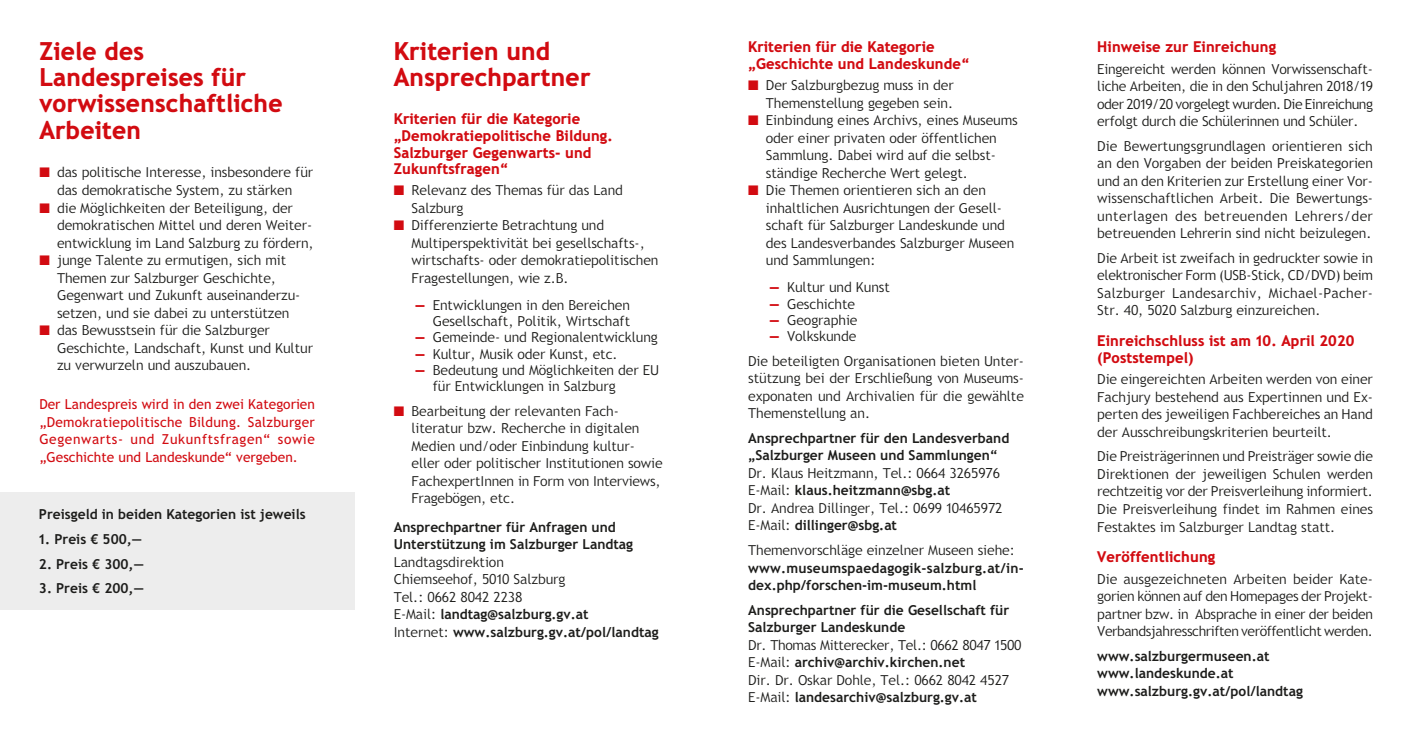
<style>
.page{position:relative;width:1407px;height:745px;background:#fff}
.page>*{position:absolute;margin:0;border:0;box-sizing:border-box;transform-origin:0 0}
.Titel_20pt_rot{font:900 25px/26.2px "Trebuchet SBG2";color:#d20b11}
.titel_12pt_rot{font:900 15px/16.8px "Trebuchet SBG2";color:#d20b11}
.Fließtext_11pt{font:300 13.75px/17.5px "Trebuchet SBG2";color:#1d1d1b}
.Fließtext_11pt_Flatt{font:700 13.75px/17.5px "Trebuchet SBG2";color:#1d1d1b}
.Fließtext_11pt-2{font:700 13.75px/17.5px "Trebuchet SBG2";color:#1d1d1b}
.Fließtext_11pt_Flatt-2{font:300 13.75px/17.5px "Trebuchet SBG2";color:#1d1d1b}
.Fließtext_11pt_ohne{font:13.75px/17.5px "Trebuchet SBG2";color:#d20b11;text-align:justify}
.Fließtext_11pt_ohne-2{font:300 13.75px "Trebuchet SBG2";color:#1d1d1b}
.Fließtext_11pt_ohne-3{font:700 13.75px "Trebuchet SBG2";color:#1d1d1b}
.s1{color:#d20b11}
.s2{font-weight:900;color:#d20b11}
.s3{font-weight:300}
.s4{font-weight:700}
</style>
<div class="page">
<div style="left:0;top:492px;width:354px;height:117px;background:#ededed"></div>
<p class="Titel_20pt_rot" style="left:39px;top:38px;width:245px">Ziele des<br>Landespreises für vorwissenschaftliche<br>Arbeiten</p>
<p class="Fließtext_11pt" style="left:39px;top:164px;width:275px;text-align:center"><span class="s1">■</span> das politische Interesse, insbesondere für das demokratische System, zu stärken</p>
<p class="Fließtext_11pt" style="left:57px;top:199px;width:258px;text-indent:-18px"><span class="s1">■</span> die Möglichkeiten der Beteiligung, der demokratischen Mittel und deren Weiter&shy;entwicklung im Land Salzburg zu fördern,</p>
<p class="Fließtext_11pt" style="left:57px;top:251px;width:245px;text-indent:-18px"><span class="s1">■</span> junge Talente zu ermutigen, sich mit Themen zur Salzburger Geschichte, Gegenwart und Zukunft auseinanderzu&shy;setzen, und sie dabei zu unterstützen</p>
<p class="Fließtext_11pt" style="left:57px;top:321px;width:257px;text-indent:-18px"><span class="s1">■</span> das Bewusstsein für die Salzburger<br>Geschichte, Landschaft, Kunst und Kultur zu verwurzeln und auszubauen.</p>
<p class="Fließtext_11pt_ohne" style="left:39px;top:395px;width:277px">Der Landespreis wird in den zwei Kategorien „Demokratiepolitische Bildung. Salzburger Gegenwarts- und Zukunftsfragen“ sowie „Geschichte und Landeskunde“ vergeben.</p>
<p class="Fließtext_11pt-2" style="left:39px;top:505px;width:268px">Preisgeld in beiden Kategorien ist jeweils</p>
<p class="Fließtext_11pt-2" style="left:39px;top:530px;width:104px">1. Preis € 500,―</p>
<p class="Fließtext_11pt-2" style="left:39px;top:554px;width:106px">2. Preis € 300,―</p>
<p class="Fließtext_11pt-2" style="left:39px;top:579px;width:106px">3. Preis € 200,―</p>
<p class="Titel_20pt_rot" style="left:394px;top:38px;width:198px">Kriterien und<br>Ansprechpartner</p>
<p class="titel_12pt_rot" style="left:394px;top:110px;width:221px">Kriterien für die Kategorie „Demokratiepolitische Bildung.<br>Salzburger Gegenwarts- und<br>Zukunftsfragen“</p>
<p class="Fließtext_11pt" style="left:411px;top:182px;width:213px;text-indent:-18px"><span class="s1">■</span> Relevanz des Themas für das Land<br>Salzburg</p>
<p class="Fließtext_11pt" style="left:411px;top:217px;width:248px;text-indent:-18px"><span class="s1">■</span> Differenzierte Betrachtung und Multiperspektivität bei gesellschafts-, wirtschafts- oder demokratiepolitischen Fragestellungen, wie z.B.</p>
<p class="Fließtext_11pt" style="left:415px;top:297px;width:217px;line-height:16.2px;text-align:right"><span class="s2">—</span> Entwicklungen in den Bereichen<br>Gesellschaft, Politik, Wirtschaft</p>
<p class="Fließtext_11pt" style="left:415px;top:329px;width:244px"><span class="s2">—</span> Gemeinde- und Regionalentwicklung</p>
<p class="Fließtext_11pt" style="left:415px;top:345px;width:204px"><span class="s2">—</span> Kultur, Musik oder Kunst, etc.</p>
<p class="Fließtext_11pt" style="left:433px;top:362px;width:228px;line-height:16.2px;text-indent:-18px"><span class="s2">—</span> Bedeutung und Möglichkeiten der EU für Entwicklungen in Salzburg</p>
<p class="Fließtext_11pt" style="left:411px;top:402px;width:253px;text-indent:-18px"><span class="s1">■</span> Bearbeitung der relevanten Fach&shy;literatur bzw. Recherche in digitalen Medien und/oder Einbindung kultur&shy;eller oder politischer Institutionen sowie FachexpertInnen in Form von Interviews, Fragebögen, etc.</p>
<p class="Fließtext_11pt_Flatt" style="left:394px;top:517px;width:241px">Ansprechpartner für Anfragen und<br>Unterstützung im Salzburger Landtag</p>
<p class="Fließtext_11pt_Flatt-2" style="left:394px;top:552px;width:112px">Landtagsdirektion</p>
<p class="Fließtext_11pt_Flatt-2" style="left:394px;top:570px;width:173px">Chiemseehof, 5010 Salzburg</p>
<p class="Fließtext_11pt_Flatt-2" style="left:394px;top:587px;width:130px">Tel.: 0662 8042 2238</p>
<p class="Fließtext_11pt_Flatt" style="left:394px;top:605px;width:196px"><span class="s3">E-Mail:</span> landtag@salzburg.gv.at</p>
<p class="Fließtext_11pt-2" style="left:394px;top:622px;width:266px"><span class="s3">Internet:</span> www.salzburg.gv.at/pol/landtag</p>
<p class="titel_12pt_rot" style="left:748px;top:39px;width:223px">Kriterien für die Kategorie „Geschichte und Landeskunde“</p>
<p class="Fließtext_11pt" style="left:748px;top:76px;width:207px;text-align:right"><span class="s1">■</span> Der Salzburgbezug muss in der<br>Themenstellung gegeben sein.</p>
<p class="Fließtext_11pt" style="left:766px;top:111px;width:253px;text-indent:-18px"><span class="s1">■</span> Einbindung eines Archivs, eines Museums oder einer privaten oder öffentlichen Sammlung. Dabei wird auf die selbst&shy;ständige Recherche Wert gelegt.</p>
<p class="Fließtext_11pt" style="left:766px;top:181px;width:250px;text-indent:-18px"><span class="s1">■</span> Die Themen orientieren sich an den inhaltlichen Ausrichtungen der Gesell&shy;schaft für Salzburger Landeskunde und des Landesverbandes Salzburger Museen und Sammlungen:</p>
<p class="Fließtext_11pt" style="left:769px;top:278px;width:122px"><span class="s2">—</span> Kultur und Kunst</p>
<p class="Fließtext_11pt" style="left:769px;top:295px;width:87px"><span class="s2">—</span> Geschichte</p>
<p class="Fließtext_11pt" style="left:769px;top:311px;width:89px"><span class="s2">—</span> Geographie</p>
<p class="Fließtext_11pt" style="left:769px;top:327px;width:88px"><span class="s2">—</span> Volkskunde</p>
<p class="Fließtext_11pt" style="left:748px;top:352px;width:277px;text-align:justify">Die beteiligten Organisationen bieten Unter&shy;stützung bei der Erschließung von Museums&shy;exponaten und Archivalien für die gewählte Themenstellung an.</p>
<p class="Fließtext_11pt_Flatt" style="left:748px;top:429px;width:263px">Ansprechpartner für den Landesverband „Salzburger Museen und Sammlungen“</p>
<p class="Fließtext_11pt_Flatt-2" style="left:748px;top:464px;width:253px">Dr. Klaus Heitzmann, Tel.: 0664 3265976</p>
<p class="Fließtext_11pt_Flatt" style="left:748px;top:481px;width:204px"><span class="s3">E-Mail:</span> klaus.heitzmann@sbg.at</p>
<p class="Fließtext_11pt_ohne-2" style="left:748px;top:499px;width:256px">Dr. Andrea Dillinger, Tel.: 0699 10465972</p>
<p class="Fließtext_11pt-2" style="left:748px;top:516px;width:150px"><span class="s3">E-Mail:</span> dillinger@sbg.at</p>
<p class="Fließtext_11pt_ohne-2" style="left:748px;top:541px;width:268px">Themenvorschläge einzelner Museen siehe:</p>
<p class="Fließtext_11pt-2" style="left:748px;top:558px;width:277px">www.museumspaedagogik-salzburg.at/in&shy;dex.php/forschen-im-museum.html</p>
<p class="Fließtext_11pt_Flatt" style="left:748px;top:600px;width:263px">Ansprechpartner für die Gesellschaft für<br>Salzburger Landeskunde</p>
<p class="Fließtext_11pt_Flatt-2" style="left:748px;top:635px;width:275px">Dr. Thomas Mitterecker, Tel.: 0662 8047 1500<br>E-Mail: <span class="s4">archiv@archiv.kirchen.net</span></p>
<p class="Fließtext_11pt_Flatt-2" style="left:748px;top:670px;width:262px">Dir. Dr. Oskar Dohle, Tel.: 0662 8042 4527</p>
<p class="Fließtext_11pt_Flatt" style="left:748px;top:688px;width:230px"><span class="s3">E-Mail:</span> landesarchiv@salzburg.gv.at</p>
<p class="titel_12pt_rot" style="left:1097px;top:39px;width:180px">Hinweise zur Einreichung</p>
<p class="Fließtext_11pt" style="left:1097px;top:60px;width:277px">Eingereicht werden können Vorwissenschaft&shy;liche Arbeiten, die in den Schuljahren 2018/19 oder 2019/20 vorgelegt wurden. Die Einreichung erfolgt durch die Schülerinnen und Schüler.</p>
<p class="Fließtext_11pt" style="left:1097px;top:137px;width:277px">Die Bewertungsgrundlagen orientieren sich an den Vorgaben der beiden Preiskategorien und an den Kriterien zur Erstellung einer Vor&shy;wissenschaftlichen Arbeit. Die Bewertungs&shy;unterlagen des betreuenden Lehrers/der betreuenden Lehrerin sind nicht beizulegen.</p>
<p class="Fließtext_11pt" style="left:1097px;top:249px;width:277px;text-align:justify">Die Arbeit ist zweifach in gedruckter sowie in elektronischer Form (USB-Stick, CD/DVD) beim Salzburger Landesarchiv, Michael-Pacher-Str. 40, 5020 Salzburg einzureichen.</p>
<p class="titel_12pt_rot" style="left:1097px;top:333px;width:259px">Einreichschluss ist am 10. April 2020 (Poststempel)</p>
<p class="Fließtext_11pt" style="left:1097px;top:370px;width:277px;text-align:justify">Die eingereichten Arbeiten werden von einer Fachjury bestehend aus Expertinnen und Ex&shy;perten des jeweiligen Fachbereiches an Hand der Ausschreibungskriterien beurteilt.</p>
<p class="Fließtext_11pt" style="left:1097px;top:447px;width:277px;text-align:justify">Die Preisträgerinnen und Preisträger sowie die Direktionen der jeweiligen Schulen werden rechtzeitig vor der Preisverleihung informiert.<br>Die Preisverleihung findet im Rahmen eines Festaktes im Salzburger Landtag statt.</p>
<p class="titel_12pt_rot" style="left:1097px;top:548px;width:120px">Veröffentlichung</p>
<p class="Fließtext_11pt" style="left:1097px;top:569px;width:277px">Die ausgezeichneten Arbeiten beider Kate&shy;gorien können auf den Homepages der Projekt&shy;partner bzw. in Absprache in einer der beiden Verbandsjahresschriften veröffentlicht werden.</p>
<p class="Fließtext_11pt_ohne-3" style="left:1097px;top:646px;width:174px">www.salzburgermuseen.at</p>
<p class="Fließtext_11pt_ohne-3" style="left:1097px;top:664px;width:138px">www.landeskunde.at</p>
<p class="Fließtext_11pt_ohne-3" style="left:1097px;top:681px;width:207px">www.salzburg.gv.at/pol/landtag</p>
</div>
